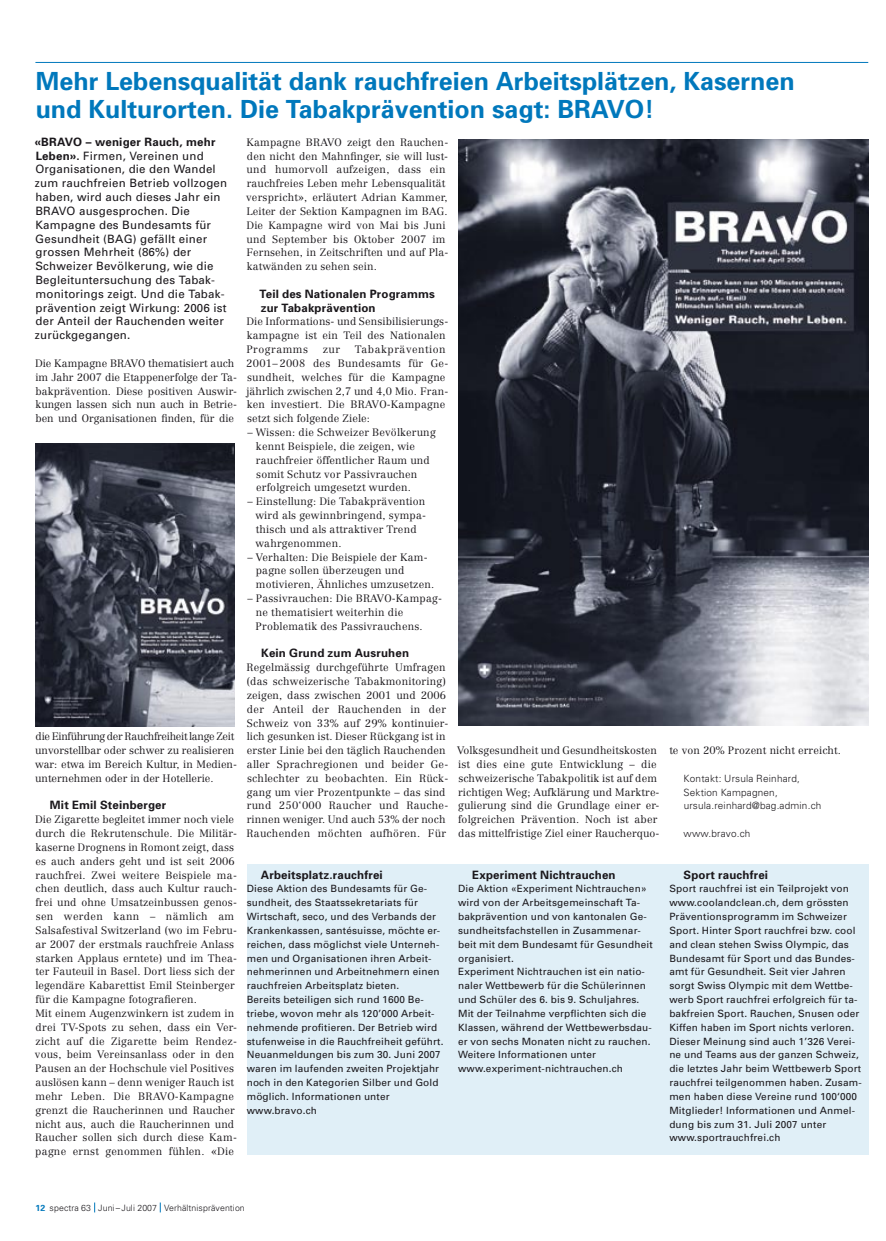
<style>
.page{position:relative;width:886px;height:1241px;background:#fff}
.page>*{position:absolute;margin:0;border:0;box-sizing:border-box;transform-origin:0 0}
.t1{font:700 25px/27.6px "Univers";color:#0078bc}
.t2{font:11.5px/13.9px "Univers";letter-spacing:.015em;color:#1a171b}
.t3{font:700 11.5px/13.9px "Univers";letter-spacing:.015em;color:#1a171b}
.t4{font:300 10.62px/13.9px "Centennial";letter-spacing:.01em;color:#1a171b}
.t5{font:10px/13.9px "Univers";letter-spacing:.015em;color:#1a171b}
.t6{font:300 10px/13.9px "Univers";letter-spacing:.015em;color:#1a171b}
.t7{font:300 8.75px "Univers";letter-spacing:.01em;color:#1a171b}
.s1{font-weight:700}
.s2{font-weight:700;color:#0078bc}
</style>
<div class="page">
<hr style="left:35px;top:62px;width:833px;height:1px;background:#0078bc">
<img style="left:458px;top:140px;width:410px;height:585px">
<img style="left:35px;top:443px;width:199px;height:283px">
<div style="left:247px;top:864px;width:621px;height:290px;background:#e0eff7"></div>
<h1 class="t1" style="left:36px;top:67px;width:760px">Mehr Lebensqualität dank rauchfreien Arbeitsplätzen, Kasernen und Kulturorten. Die Tabakprävention sagt: BRAVO!</h1>
<p class="t2" style="left:35px;top:134px;width:194px"><span class="s1">«BRAVO – weniger Rauch, mehr<br>Leben».</span> Firmen, Vereinen und<br>Organisationen, die den Wandel zum rauchfreien Betrieb vollzogen haben, wird auch dieses Jahr ein<br>BRAVO ausgesprochen. Die<br>Kampagne des Bundesamts für<br>Gesundheit (BAG) gefällt einer grossen Mehrheit (86%) der<br>Schweizer Bevölkerung, wie die<br>Begleituntersuchung des Tabak&shy;monitorings zeigt. Und die Tabak&shy;prävention zeigt Wirkung: 2006 ist der Anteil der Rauchenden weiter zurückgegangen.</p>
<p class="t4" style="left:35px;top:356px;width:203px">Die Kampagne BRAVO thematisiert auch im Jahr 2007 die Etappenerfolge der Ta&shy;bakprävention. Diese positiven Auswir&shy;kungen lassen sich nun auch in Betrie&shy;ben und Organisationen finden, für die</p>
<p class="t4" style="left:246px;top:135px;width:203px">Kampagne BRAVO zeigt den Rauchen&shy;den nicht den Mahnfinger, sie will lust&shy;und humorvoll aufzeigen, dass ein rauchfreies Leben mehr Lebensqualität verspricht», erläutert Adrian Kammer, Leiter der Sektion Kampagnen im BAG.<br>Die Kampagne wird von Mai bis Juni und September bis Oktober 2007 im Fernsehen, in Zeitschriften und auf Pla&shy;katwänden zu sehen sein.</p>
<p class="t3" style="left:260px;top:286px;width:177px">Teil des Nationalen Programms zur Tabakprävention</p>
<p class="t4" style="left:246px;top:315px;width:203px">Die Informations- und Sensibilisierungs&shy;kampagne ist ein Teil des Nationalen<br>Programms</p>
<p class="t4" style="left:246px;top:342px;width:203px;text-indent:109px">Tabakprävention<br>2001– 2008 des Bundesamts für Ge&shy;sundheit, welches für die Kampagne jährlich zwischen 2,7 und 4,0 Mio. Fran&shy;ken investiert. Die BRAVO-Kampagne setzt sich folgende Ziele:</p>
<p class="t4" style="left:256px;top:425px;width:181px;text-indent:-9px">– Wissen: die Schweizer Bevölkerung kennt Beispiele, die zeigen, wie rauchfreier öffentlicher Raum und somit Schutz vor Passivrauchen erfolgreich umgesetzt wurden.</p>
<p class="t4" style="left:255px;top:494px;width:172px;text-indent:-8px">– Einstellung: Die Tabakprävention wird als gewinnbringend, sympa&shy;thisch und als attraktiver Trend wahrgenommen.</p>
<p class="t4" style="left:256px;top:549px;width:180px;text-indent:-8px">– Verhalten: Die Beispiele der Kam&shy;pagne sollen überzeugen und motivieren, Ähnliches umzusetzen.</p>
<p class="t4" style="left:256px;top:591px;width:188px;text-indent:-8px">– Passivrauchen: Die BRAVO-Kampag&shy;ne thematisiert weiterhin die<br>Problematik des Passivrauchens.</p>
<p class="t3" style="left:261px;top:646px;width:149px">Kein Grund zum Ausruhen</p>
<p class="t4" style="left:246px;top:660px;width:203px">Regelmässig durchgeführte Umfragen (das schweizerische Tabakmonitoring) zeigen, dass zwischen 2001 und 2006 der Anteil der Rauchenden in der Schweiz von 33% auf 29% kontinuier&shy;lich gesunken ist. Dieser Rückgang ist in erster Linie bei den täglich Rauchenden aller Sprachregionen und beider Ge&shy;schlechter zu beobachten. Ein Rück&shy;gang um vier Prozentpunkte – das sind rund 250‘000 Raucher und Rauche&shy;rinnen weniger. Und auch 53% der noch Rauchenden möchten aufhören. Für</p>
<p class="t4" style="left:323px;top:342px;width:19px">zur</p>
<p class="t4" style="left:35px;top:729px;width:203px">die Einführung der Rauchfreiheit lange Zeit unvorstellbar oder schwer zu realisieren war: etwa im Bereich Kultur, in Medien&shy;unternehmen oder in der Hotellerie.</p>
<p class="t3" style="left:50px;top:798px;width:118px">Mit Emil Steinberger</p>
<p class="t4" style="left:35px;top:812px;width:204px">Die Zigarette begleitet immer noch viele durch die Rekrutenschule. Die Militär&shy;kaserne Drognens in Romont zeigt, dass es auch anders geht und ist seit 2006 rauchfrei. Zwei weitere Beispiele ma&shy;chen deutlich, dass auch Kultur rauch&shy;frei und ohne Umsatzeinbussen genos&shy;sen werden kann – nämlich am Salsafestival Switzerland (wo im Febru&shy;ar 2007 der erstmals rauchfreie Anlass starken Applaus erntete) und im Thea&shy;ter Fauteuil in Basel. Dort liess sich der legendäre Kabarettist Emil Steinberger für die Kampagne fotografieren.<br>Mit einem Augenzwinkern ist zudem in drei TV-Spots zu sehen, dass ein Ver&shy;zicht auf die Zigarette beim Rendez&shy;vous, beim Vereinsanlass oder in den Pausen an der Hochschule viel Positives auslösen kann – denn weniger Rauch ist mehr Leben. Die BRAVO-Kampagne grenzt die Raucherinnen und Raucher nicht aus, auch die Raucherinnen und Raucher sollen sich durch diese Kam&shy;pagne ernst genommen fühlen. «Die</p>
<p class="t4" style="left:457px;top:743px;width:204px">Volksgesundheit und Gesundheitskosten ist dies eine gute Entwicklung – die schweizerische Tabakpolitik ist auf dem richtigen Weg; Aufklärung und Marktre&shy;gulierung sind die Grundlage einer er&shy;folgreichen Prävention. Noch ist aber das mittelfristige Ziel einer Raucherquo-</p>
<p class="t4" style="left:669px;top:743px;width:173px">te von 20% Prozent nicht erreicht.</p>
<p class="t6" style="left:683px;top:771px;width:139px">Kontakt: Ursula Reinhard,<br>Sektion Kampagnen, ursula.reinhard@bag.admin.ch</p>
<p class="t6" style="left:683px;top:826px;width:68px">www.bravo.ch</p>
<p class="t3" style="left:261px;top:867px;width:123px">Arbeitsplatz.rauchfrei</p>
<p class="t5" style="left:247px;top:881px;width:198px">Diese Aktion des Bundesamts für Ge&shy;sundheit, des Staatssekretariats für Wirtschaft, seco, und des Verbands der Krankenkassen, santésuisse, möchte er&shy;reichen, dass möglichst viele Unterneh&shy;men und Organisationen ihren Arbeit&shy;nehmerinnen und Arbeitnehmern einen rauchfreien Arbeitsplatz bieten.<br>Bereits beteiligen sich rund 1600 Be&shy;triebe, wovon mehr als 120’000 Arbeit&shy;nehmende profitieren. Der Betrieb wird stufenweise in die Rauchfreiheit geführt.<br>Neuanmeldungen bis zum 30. Juni 2007 waren im laufenden zweiten Projektjahr noch in den Kategorien Silber und Gold möglich. Informationen unter www.bravo.ch</p>
<p class="t3" style="left:683px;top:867px;width:86px">Sport rauchfrei</p>
<p class="t5" style="left:669px;top:881px;width:194px">Sport rauchfrei ist ein Teilprojekt von www.coolandclean.ch, dem grössten Präventionsprogramm im Schweizer Sport. Hinter Sport rauchfrei bzw. cool and clean stehen Swiss Olympic, das Bundesamt für Sport und das Bundes&shy;amt für Gesundheit. Seit vier Jahren sorgt Swiss Olympic mit dem Wettbe&shy;werb Sport rauchfrei erfolgreich für ta&shy;bakfreien Sport. Rauchen, Snusen oder Kiffen haben im Sport nichts verloren.<br>Dieser Meinung sind auch 1’326 Verei&shy;ne und Teams aus der ganzen Schweiz, die letztes Jahr beim Wettbewerb Sport rauchfrei teilgenommen haben. Zusam&shy;men haben diese Vereine rund 100‘000<br>Mitglieder! Informationen und Anmel&shy;dung bis zum 31. Juli 2007 unter www.sportrauchfrei.ch</p>
<p class="t3" style="left:472px;top:867px;width:145px">Experiment Nichtrauchen</p>
<p class="t5" style="left:458px;top:881px;width:196px">Die Aktion «Experiment Nichtrauchen» wird von der Arbeitsgemeinschaft Ta&shy;bakprävention und von kantonalen Ge&shy;sundheitsfachstellen in Zusammenar&shy;beit mit dem Bundesamt für Gesundheit organisiert.<br>Experiment Nichtrauchen ist ein natio&shy;naler Wettbewerb für die Schülerinnen und Schüler des 6. bis 9. Schuljahres.<br>Mit der Teilnahme verpflichten sich die Klassen, während der Wettbewerbsdau&shy;er von sechs Monaten nicht zu rauchen.<br>Weitere Informationen unter www.experiment-nichtrauchen.ch</p>
<p class="t7" style="left:35px;top:1201px;width:211px"><span class="s2">12</span> spectra 63 Juni – Juli 2007 Verhältnisprävention</p>
</div>
